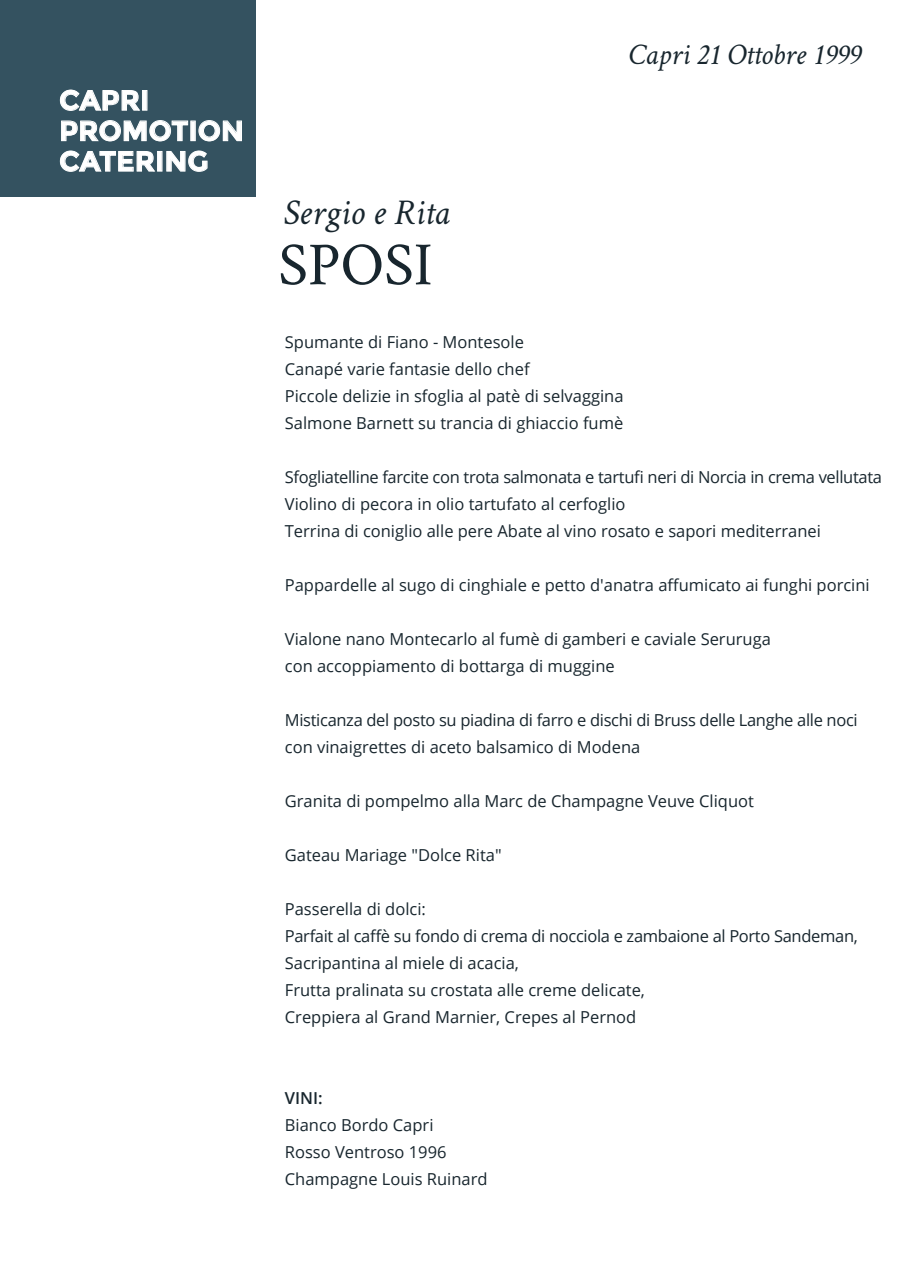
<style>
.page{position:relative;width:910px;height:1280px;background:#fff}
.page>*{position:absolute;margin:0;border:0;box-sizing:border-box;transform-origin:0 0}
.t1{font:61.5px "Crimson Text";color:#18262e}
.t2{font:italic 36.45px "Crimson Text";color:#18262e}
.t3{font:italic 30px "Crimson Text";color:#18262e}
.t4{font:700 28.2px/30.5px "Montserrat";color:#fff}
.t5{font:16.5px/27px "Open Sans";color:#18262e}
.t6{font:16.5px/27px "Open Sans";letter-spacing:-.02em;color:#18262e}
.t7{font:600 16.5px "Open Sans";color:#18262e}
</style>
<div class="page">
<div style="left:0;top:0;width:256px;height:196px;background:#345260"></div>
<svg style="left:60px;top:89px;width:80px;height:22px"></svg>
<div style="left:142px;top:90px;width:5px;height:21px;border:1px solid #fff"></div>
<svg style="left:61px;top:120px;width:127px;height:22px"></svg>
<div style="left:190px;top:121px;width:6px;height:20px;border:1px solid #fff"></div>
<svg style="left:198px;top:120px;width:44px;height:22px"></svg>
<svg style="left:60px;top:150px;width:96px;height:22px"></svg>
<div style="left:157px;top:151px;width:5px;height:21px;border:1px solid #fff"></div>
<svg style="left:166px;top:150px;width:42px;height:22px"></svg>
<h3 class="t4" style="left:59px;top:85px;width:186px">CAPRI<br>PROMOTION<br>CATERING</h3>
<h2 class="t2" style="left:283px;top:191px;width:168px">Sergio e Rita</h2>
<h1 class="t1" style="left:278px;top:223px;width:156px">SPOSI</h1>
<h3 class="t3" style="left:628px;top:37px;width:234px">Capri 21 Ottobre 1999</h3>
<p class="t5" style="left:285px;top:328px;width:340px">Spumante di Fiano - Montesole<br>Canapé varie fantasie dello chef<br>Piccole delizie in sfoglia al patè di selvaggina Salmone Barnett su trancia di ghiaccio fumè</p>
<p class="t5" style="left:285px;top:463px;width:599px">Sfogliatelline farcite con trota salmonata e tartufi neri di Norcia in crema vellutata<br>Violino di pecora in olio tartufato al cerfoglio<br>Terrina di coniglio alle pere Abate al vino rosato e sapori mediterranei</p>
<p class="t5" style="left:285px;top:571px;width:586px">Pappardelle al sugo di cinghiale e petto d'anatra affumicato ai funghi porcini</p>
<p class="t5" style="left:285px;top:625px;width:488px">Vialone nano Montecarlo al fumè di gamberi e caviale Seruruga con accoppiamento di bottarga di muggine</p>
<p class="t6" style="left:285px;top:706px;width:574px">Misticanza del posto su piadina di farro e dischi di Bruss delle Langhe alle noci con vinaigrettes di aceto balsamico di Modena</p>
<p class="t5" style="left:285px;top:787px;width:471px">Granita di pompelmo alla Marc de Champagne Veuve Cliquot</p>
<p class="t5" style="left:285px;top:841px;width:218px">Gateau Mariage "Dolce Rita"</p>
<p class="t5" style="left:285px;top:895px;width:574px">Passerella di dolci:<br>Parfait al caffè su fondo di crema di nocciola e zambaione al Porto Sandeman, Sacripantina al miele di acacia,<br>Frutta pralinata su crostata alle creme delicate,<br>Creppiera al Grand Marnier, Crepes al Pernod</p>
<p class="t7" style="left:285px;top:1087px;width:39px">VINI:</p>
<p class="t5" style="left:285px;top:1111px;width:204px">Bianco Bordo Capri<br>Rosso Ventroso 1996<br>Champagne Louis Ruinard</p>
</div>
